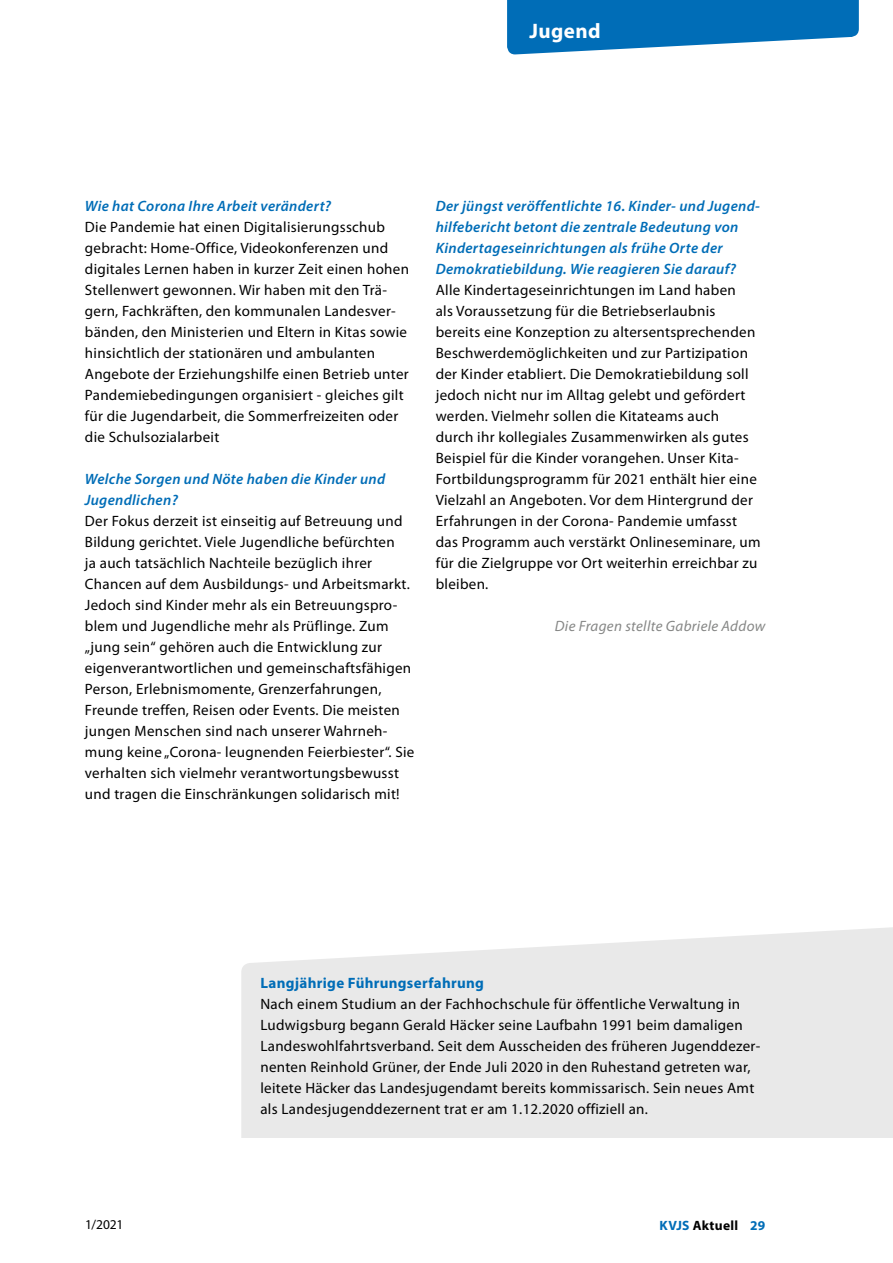
<style>
.page{position:relative;width:893px;height:1263px;background:#fff}
.page>*{position:absolute;margin:0;border:0;box-sizing:border-box;transform-origin:0 0}
.t1{font:700 21px "Myriad Pro";letter-spacing:.02em;color:#fff}
.Inhalt_P_Copytext{font:15px/21px "Myriad Pro";letter-spacing:.02em;color:#000}
.Inhalt_P_Copytext-2{font:italic 600 15px/21px "Myriad Pro";letter-spacing:.02em;color:#006db7}
.Autor{font:italic 15px "Myriad Pro";letter-spacing:.02em;color:#868786}
.Inhalt_H5_Überschrift_Blau{font:700 15px "Myriad Pro";letter-spacing:.02em;color:#006db7}
.t2{font:700 13.5px "Myriad Pro";letter-spacing:.02em;color:#000}
.t3{font:13.5px "Myriad Pro";color:#000}
.s1{color:#006db7}
</style>
<div class="page">
<svg style="left:507px;top:0;width:352px;height:54px;background:#2783c2"></svg>
<svg style="left:241px;top:927px;width:652px;height:210px;background:#eaeaea"></svg>
<h1 class="t1" style="left:529px;top:17px;width:73px">Jugend</h1>
<p class="Inhalt_P_Copytext-2" style="left:85px;top:195px;width:248px">Wie hat Corona Ihre Arbeit verändert?</p>
<p class="Inhalt_P_Copytext" style="left:85px;top:216px;width:326px">Die Pandemie hat einen Digitalisierungsschub gebracht: Home-Office, Videokonferenzen und digitales Lernen haben in kurzer Zeit einen hohen Stellenwert gewonnen. Wir haben mit den Trä&shy;gern, Fachkräften, den kommunalen Landesver&shy;bänden, den Ministerien und Eltern in Kitas sowie hinsichtlich der stationären und ambulanten Angebote der Erziehungshilfe einen Betrieb unter Pandemiebedingungen organisiert - gleiches gilt für die Jugendarbeit, die Sommerfreizeiten oder die Schulsozialarbeit</p>
<p class="Inhalt_P_Copytext-2" style="left:85px;top:468px;width:302px">Welche Sorgen und Nöte haben die Kinder und<br>Jugendlichen?</p>
<p class="Inhalt_P_Copytext" style="left:85px;top:510px;width:331px">Der Fokus derzeit ist einseitig auf Betreuung und Bildung gerichtet. Viele Jugendliche befürchten<br>ja auch tatsächlich Nachteile bezüglich ihrer Chancen auf dem Ausbildungs- und Arbeitsmarkt.<br>Jedoch sind Kinder mehr als ein Betreuungspro&shy;blem und Jugendliche mehr als Prüflinge. Zum „jung sein“ gehören auch die Entwicklung zur eigenverantwortlichen und gemeinschaftsfähigen Person, Erlebnismomente, Grenzerfahrungen, Freunde treffen, Reisen oder Events. Die meisten jungen Menschen sind nach unserer Wahrneh&shy;mung keine „Corona- leugnenden Feierbiester“. Sie verhalten sich vielmehr verantwortungsbewusst und tragen die Einschränkungen solidarisch mit!</p>
<p class="Inhalt_P_Copytext-2" style="left:436px;top:195px;width:326px">Der jüngst veröffentlichte 16. Kinder- und Jugend&shy;hilfebericht betont die zentrale Bedeutung von Kindertageseinrichtungen als frühe Orte der Demokratiebildung. Wie reagieren Sie darauf?</p>
<p class="Inhalt_P_Copytext" style="left:436px;top:279px;width:326px">Alle Kindertageseinrichtungen im Land haben<br>als Voraussetzung für die Betriebserlaubnis bereits eine Konzeption zu altersentsprechenden Beschwerdemöglichkeiten und zur Partizipation der Kinder etabliert. Die Demokratiebildung soll jedoch nicht nur im Alltag gelebt und gefördert werden. Vielmehr sollen die Kitateams auch<br>durch ihr kollegiales Zusammenwirken als gutes Beispiel für die Kinder vorangehen. Unser Kita-Fortbildungsprogramm für 2021 enthält hier eine Vielzahl an Angeboten. Vor dem Hintergrund der Erfahrungen in der Corona- Pandemie umfasst das Programm auch verstärkt Onlineseminare, um für die Zielgruppe vor Ort weiterhin erreichbar zu bleiben.</p>
<p class="Autor" style="left:555px;top:616px;width:212px">Die Fragen stellte Gabriele Addow</p>
<h5 class="Inhalt_H5_Überschrift_Blau" style="left:260px;top:973px;width:225px">Langjährige Führungserfahrung</h5>
<p class="Inhalt_P_Copytext" style="left:260px;top:993px;width:501px">Nach einem Studium an der Fachhochschule für öffentliche Verwaltung in Ludwigsburg begann Gerald Häcker seine Laufbahn 1991 beim damaligen Landeswohlfahrtsverband. Seit dem Ausscheiden des früheren Jugenddezer&shy;nenten Reinhold Grüner, der Ende Juli 2020 in den Ruhestand getreten war, leitete Häcker das Landesjugendamt bereits kommissarisch. Sein neues Amt als Landesjugenddezernent trat er am 1.12.2020 offiziell an.</p>
<p class="t3" style="left:85px;top:1216px;width:40px">1/2021</p>
<p class="t2" style="left:659px;top:1216px;width:107px"><span class="s1">KVJS</span> Aktuell <span class="s1">29</span></p>
</div>
